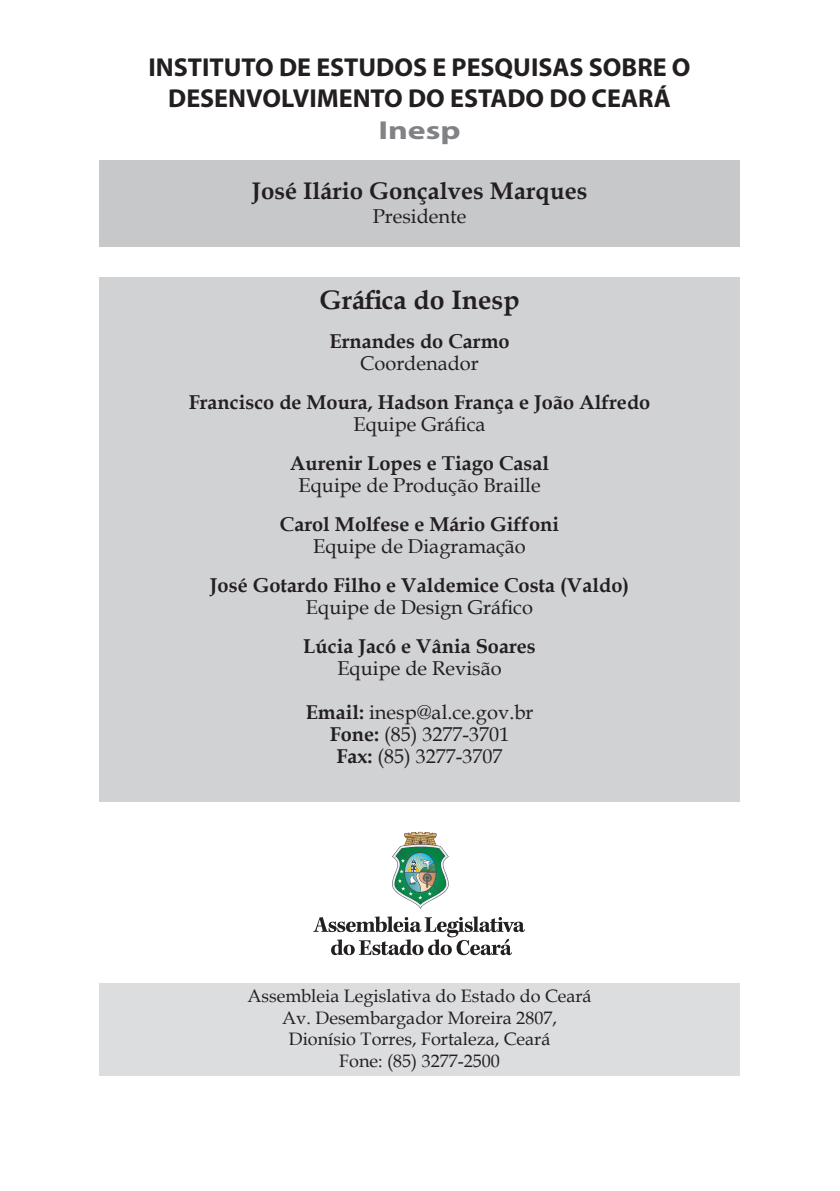
<style>
.page{position:relative;width:840px;height:1191px;background:#fff}
.page>*{position:absolute;margin:0;border:0;box-sizing:border-box;transform-origin:0 0}
.t1{font:700 26.6px "Book Antiqua";color:#231f20}
.t2{font:700 26px/31.2px "Myriad Pro";color:#231f20;text-align:center}
.t3{font:700 26px "Myriad Pro";color:#808285;scale:1.3 1}
.t4{font:700 24px "Book Antiqua";color:#231f20}
.t5{font:20px/22px "Book Antiqua";color:#231f20;text-align:center}
.t6{font:700 20px "Book Antiqua";color:#231f20}
.t7{font:18px/21.6px "Book Antiqua";color:#231f20;text-align:center}
.s1{font-weight:700}
</style>
<div class="page">
<img style="left:392px;top:832px;width:56px;height:77px">
<svg style="left:313px;top:916px;width:211px;height:39px"></svg>
<div style="left:99px;top:983px;width:640px;height:93px;background:#dcdddf"></div>
<div style="left:99px;top:160px;width:640px;height:86px;background:#c7c8ca"></div>
<div style="left:99px;top:277px;width:640px;height:524px;background:#d1d2d4"></div>
<h2 class="t2" style="left:148px;top:51px;width:543px">INSTITUTO DE ESTUDOS E PESQUISAS SOBRE O<br>DESENVOLVIMENTO DO ESTADO DO CEARÁ</h2>
<h2 class="t3" style="left:378px;top:113px;width:65px">Inesp</h2>
<p class="t4" style="left:251px;top:174px;width:337px">José Ilário Gonçalves Marques</p>
<p class="t5" style="left:372px;top:204px;width:95px">Presidente</p>
<h1 class="t1" style="left:319px;top:281px;width:202px">Gráfica do Inesp</h1>
<p class="t6" style="left:329px;top:327px;width:181px">Ernandes do Carmo</p>
<p class="t5" style="left:360px;top:351px;width:120px">Coordenador</p>
<p class="t6" style="left:189px;top:388px;width:463px">Francisco de Moura, Hadson França e João Alfredo</p>
<p class="t5" style="left:353px;top:412px;width:134px">Equipe Gráfica</p>
<p class="t6" style="left:290px;top:449px;width:260px">Aurenir Lopes e Tiago Casal</p>
<p class="t5" style="left:298px;top:473px;width:243px">Equipe de Produção Braille</p>
<p class="t6" style="left:280px;top:510px;width:280px">Carol Molfese e Mário Giffoni</p>
<p class="t5" style="left:313px;top:534px;width:214px">Equipe de Diagramação</p>
<p class="t6" style="left:210px;top:571px;width:420px">José Gotardo Filho e Valdemice Costa (Valdo)</p>
<p class="t5" style="left:306px;top:595px;width:228px">Equipe de Design Gráfico</p>
<p class="t6" style="left:303px;top:632px;width:234px">Lúcia Jacó e Vânia Soares</p>
<p class="t5" style="left:337px;top:656px;width:166px">Equipe de Revisão</p>
<p class="t5" style="left:305px;top:701px;width:229px"><span class="s1">Email:</span> inesp@al.ce.gov.br<br><span class="s1">Fone:</span> (85) 3277-3701<br><span class="s1">Fax:</span> (85) 3277-3707</p>
<p class="t7" style="left:247px;top:984px;width:345px">Assembleia Legislativa do Estado do Ceará Av. Desembargador Moreira 2807, Dionísio Torres, Fortaleza, Ceará<br>Fone: (85) 3277-2500</p>
</div>
